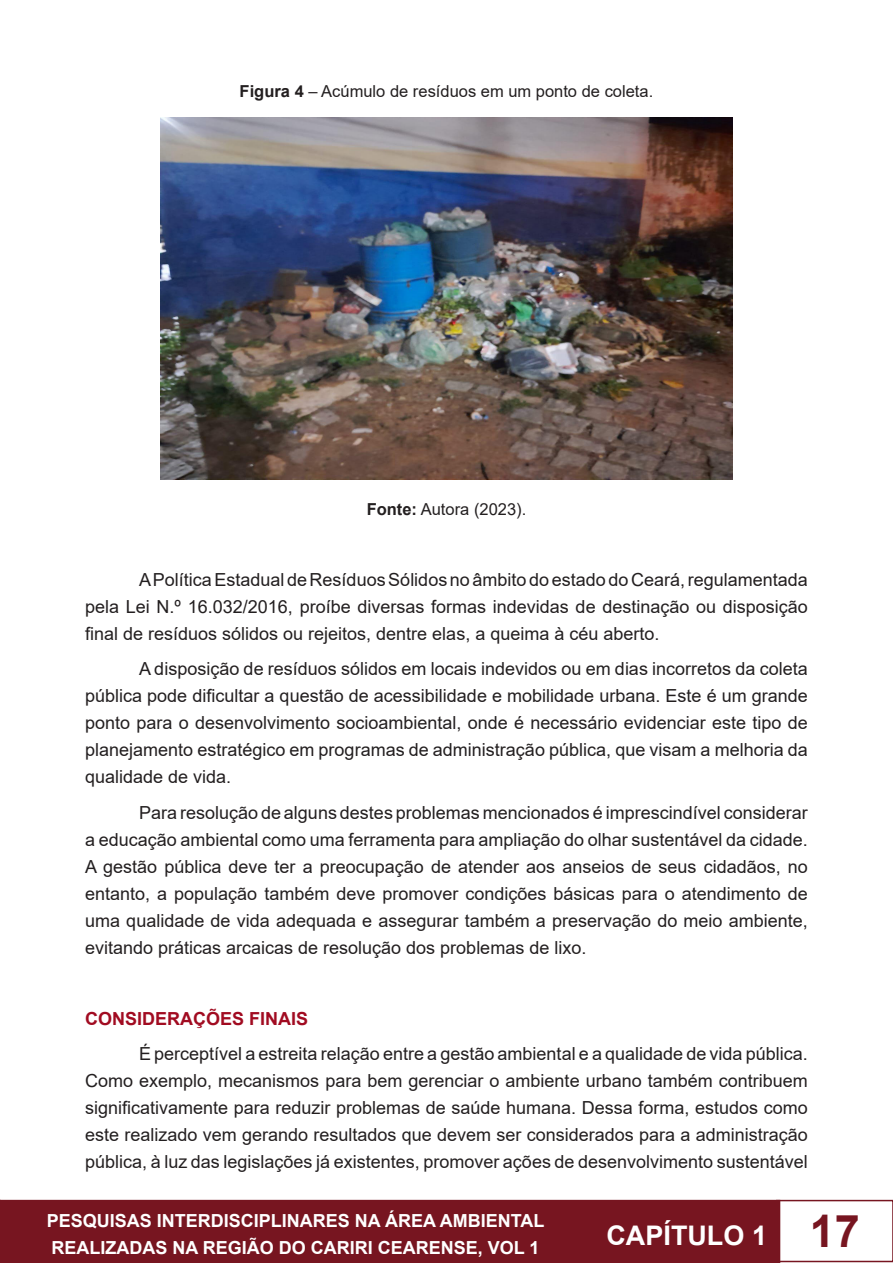
<style>
.page{position:relative;width:893px;height:1263px;background:#fff}
.page>*{position:absolute;margin:0;border:0;box-sizing:border-box;transform-origin:0 0}
.t1{font:700 45px "Arial";color:#771520}
.t2{font:700 27px "Arial";color:#fff}
.t3{font:18px/27px "Arial";color:#231f20;text-align:justify}
.t4{font:700 18px/27px "Arial";color:#fff}
.t5{font:700 18px "Arial";color:#a10b21}
.t6{font:16.5px "Arial";color:#231f20}
.s1{font-weight:700}
</style>
<div class="page">
<div style="left:0;top:1200px;width:780px;height:63px;background:#771520"></div>
<div style="left:776px;top:1200px;width:117px;height:62px;border:2px solid #771520"></div>
<img style="left:160px;top:117px;width:573px;height:362px">
<p class="t6" style="left:240px;top:80px;width:415px"><span class="s1">Figura 4</span> – Acúmulo de resíduos em um ponto de coleta.</p>
<p class="t6" style="left:367px;top:497px;width:161px"><span class="s1">Fonte:</span> Autora (2023).</p>
<p class="t3" style="left:85px;top:566px;width:724px;text-indent:54px">A Política Estadual de Resíduos Sólidos no âmbito do estado do Ceará, regulamentada pela Lei N.º 16.032/2016, proíbe diversas formas indevidas de destinação ou disposição final de resíduos sólidos ou rejeitos, dentre elas, a queima à céu aberto.</p>
<p class="t3" style="left:85px;top:655px;width:724px;text-indent:54px">A disposição de resíduos sólidos em locais indevidos ou em dias incorretos da coleta pública pode dificultar a questão de acessibilidade e mobilidade urbana. Este é um grande ponto para o desenvolvimento socioambiental, onde é necessário evidenciar este tipo de planejamento estratégico em programas de administração pública, que visam a melhoria da qualidade de vida.</p>
<p class="t3" style="left:85px;top:799px;width:724px;text-indent:54px">Para resolução de alguns destes problemas mencionados é imprescindível considerar a educação ambiental como uma ferramenta para ampliação do olhar sustentável da cidade.<br>A gestão pública deve ter a preocupação de atender aos anseios de seus cidadãos, no entanto, a população também deve promover condições básicas para o atendimento de uma qualidade de vida adequada e assegurar também a preservação do meio ambiente, evitando práticas arcaicas de resolução dos problemas de lixo.</p>
<p class="t5" style="left:85px;top:1006px;width:225px">CONSIDERAÇÕES FINAIS</p>
<p class="t3" style="left:85px;top:1040px;width:724px;text-indent:54px">É perceptível a estreita relação entre a gestão ambiental e a qualidade de vida pública.<br>Como exemplo, mecanismos para bem gerenciar o ambiente urbano também contribuem significativamente para reduzir problemas de saúde humana. Dessa forma, estudos como este realizado vem gerando resultados que devem ser considerados para a administração pública, à luz das legislações já existentes, promover ações de desenvolvimento sustentável</p>
<p class="t4" style="left:47px;top:1208px;width:499px">PESQUISAS INTERDISCIPLINARES NA ÁREA AMBIENTAL<br>REALIZADAS NA REGIÃO DO CARIRI CEARENSE, VOL 1</p>
<h2 class="t2" style="left:606px;top:1216px;width:162px">CAPÍTULO 1</h2>
<h1 class="t1" style="left:810px;top:1200px;width:52px">17</h1>
</div>
